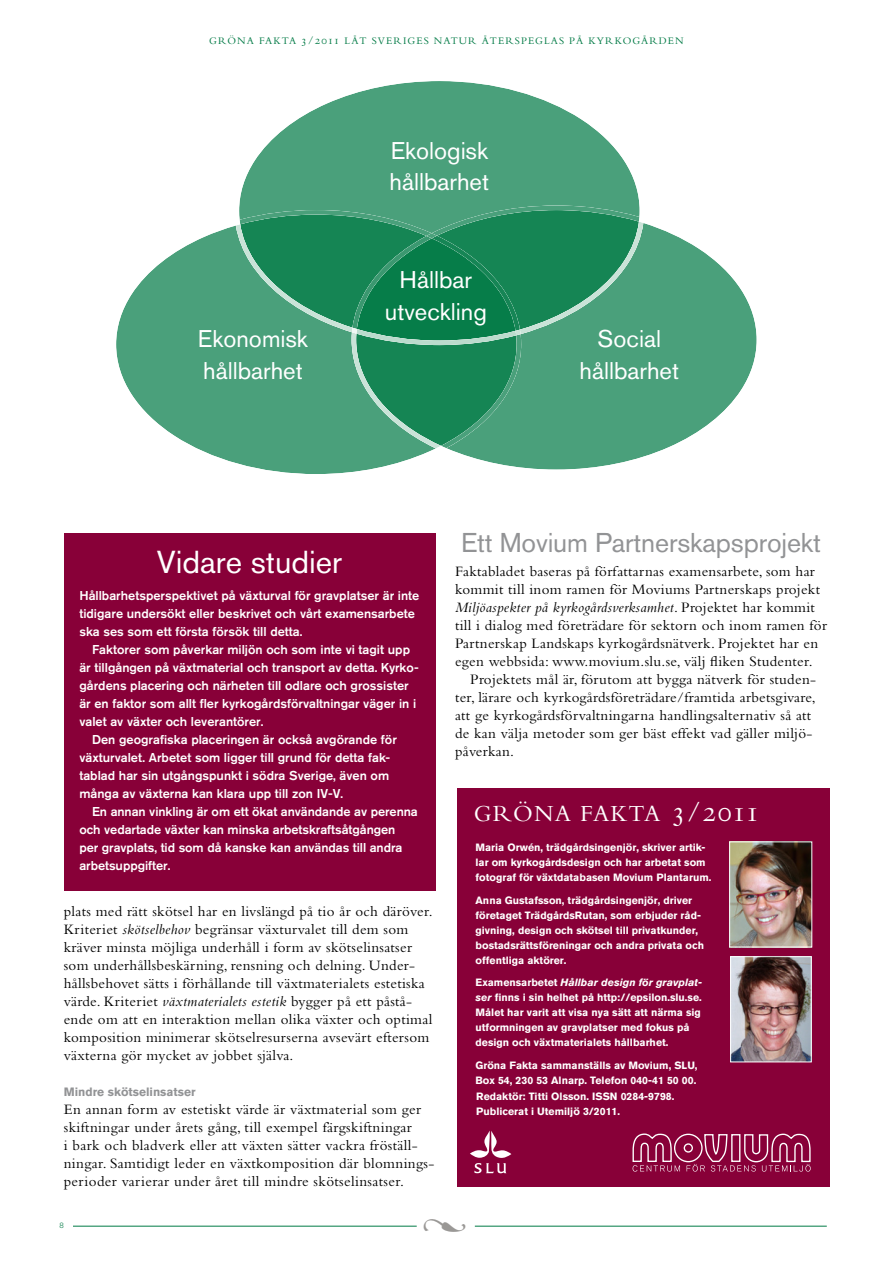
<style>
.page{position:relative;width:893px;height:1263px;background:#fff}
.page>*{position:absolute;margin:0;border:0;box-sizing:border-box;transform-origin:0 0}
.t1{font:31.5px "Akzidenz Grotesk BQ";color:#fff}
.t2{font:27px "Akzidenz Grotesk BQ";letter-spacing:-.005em;color:#929395}
.t3{font:24px/31.5px "Akzidenz Grotesk BQ";color:#fff}
.t4{font:24px "Bembo";letter-spacing:.05em;color:#fff}
.t5{font:15px/18px "Bembo";letter-spacing:.02em;color:#000}
.t6{font:italic 15px "Bembo";letter-spacing:.02em;color:#000}
.t7{font:500 12.75px/18px "Akzidenz Grotesk BQ";color:#fff}
.t8{font:700 12px "Akzidenz Grotesk BQ";color:#929395}
.t9{font:700 10.5px/15px "Akzidenz Grotesk BQ";color:#fff}
.t10{font:10.5px "Bembo";letter-spacing:.1em;color:#007a45}
.t11{font:300 7.5px "Akzidenz Grotesk BQ";color:#007a45}
.s1{font-family:"Bembo SC";font-size:12px}
.s2{font-style:italic}
.s3{font-style:normal}
.s4{font-family:"Bembo SC";font-size:30px}
</style>
<div class="page">
<hr style="left:73px;top:1226px;width:344px;height:1px;background:#007a45">
<hr style="left:475px;top:1226px;width:352px;height:1px;background:#007a45">
<div style="left:457px;top:788px;width:372px;height:399px;background:#880038"></div>
<svg style="left:470px;top:1131px;width:41px;height:42px"></svg>
<svg style="left:632px;top:1133px;width:179px;height:38px"></svg>
<div style="left:64px;top:533px;width:372px;height:357px;background:#880038"></div>
<svg style="left:116px;top:226px;width:320px;height:248px;fill:#4aa07b"></svg>
<svg style="left:446px;top:223px;width:311px;height:247px;fill:#4aa07b"></svg>
<svg style="left:239px;top:81px;width:401px;height:125px;fill:#4aa07b"></svg>
<svg style="left:235px;top:206px;width:409px;height:242px;background:#33946a"></svg>
<img style="left:732px;top:958px;width:78px;height:102px">
<div style="left:730px;top:956px;width:82px;height:106px;border:1px solid #fff"></div>
<img style="left:731px;top:843px;width:79px;height:102px">
<div style="left:729px;top:841px;width:83px;height:106px;border:1px solid #fff"></div>
<p class="t10" style="left:209px;top:35px;width:476px">GRÖNA FAKTA <span class="s1">3/2011</span> LÅT SVERIGES NATUR ÅTERSPEGLAS PÅ KYRKOGÅRDEN</p>
<h3 class="t3" style="left:390px;top:134px;width:101px">Ekologisk hållbarhet</h3>
<h3 class="t3" style="left:198px;top:323px;width:111px">Ekonomisk hållbarhet</h3>
<h3 class="t3" style="left:385px;top:264px;width:103px;text-align:center">Hållbar utveckling</h3>
<h3 class="t3" style="left:580px;top:323px;width:101px;text-align:center">Social hållbarhet</h3>
<h1 class="t1" style="left:157px;top:543px;width:187px">Vidare studier</h1>
<p class="t7" style="left:79px;top:586px;width:341px">Hållbarhetsperspektivet på växturval för gravplatser är inte tidigare undersökt eller beskrivet och vårt examensarbete ska ses som ett första försök till detta.</p>
<p class="t7" style="left:92px;top:640px;width:319px">Faktorer som påverkar miljön och som inte vi tagit upp</p>
<p class="t7" style="left:79px;top:658px;width:341px">är tillgången på växtmaterial och transport av detta. Kyrko-</p>
<p class="t7" style="left:79px;top:676px;width:331px">gårdens placering och närheten till odlare och grossister</p>
<p class="t7" style="left:79px;top:694px;width:338px">är en faktor som allt fler kyrkogårdsförvaltningar väger in i</p>
<p class="t7" style="left:79px;top:712px;width:186px">valet av växter och leverantörer.</p>
<p class="t7" style="left:92px;top:730px;width:306px">Den geografiska placeringen är också avgörande för</p>
<p class="t7" style="left:79px;top:748px;width:312px">växturvalet. Arbetet som ligger till grund för detta fak-</p>
<p class="t7" style="left:79px;top:766px;width:311px">tablad har sin utgångspunkt i södra Sverige, även om</p>
<p class="t7" style="left:79px;top:784px;width:265px">många av växterna kan klara upp till zon IV-V.</p>
<p class="t7" style="left:92px;top:802px;width:327px">En annan vinkling är om ett ökat användande av perenna</p>
<p class="t7" style="left:79px;top:820px;width:318px">och vedartade växter kan minska arbetskraftsåtgången</p>
<p class="t7" style="left:79px;top:838px;width:325px">per gravplats, tid som då kanske kan användas till andra</p>
<p class="t7" style="left:79px;top:856px;width:92px">arbetsuppgifter.</p>
<p class="t5" style="left:64px;top:902px;width:370px">plats med rätt skötsel har en livslängd på tio år och däröver.<br>Kriteriet <span class="s2">skötselbehov</span> begränsar växturvalet till dem som kräver minsta möjliga underhåll i form av skötselinsatser som underhållsbeskärning, rensning och delning. Under&shy;hållsbehovet sätts i förhållande till växtmaterialets estetiska värde. Kriteriet <span class="s2">växtmaterialets estetik</span> bygger på ett påstå&shy;ende om att en interaktion mellan olika växter och optimal komposition minimerar skötselresurserna avsevärt eftersom växterna gör mycket av jobbet själva.</p>
<p class="t8" style="left:64px;top:1085px;width:133px">Mindre skötselinsatser</p>
<p class="t5" style="left:64px;top:1100px;width:372px">En annan form av estetiskt värde är växtmaterial som ger skiftningar under årets gång, till exempel färgskiftningar<br>i bark och bladverk eller att växten sätter vackra fröställ&shy;ningar. Samtidigt leder en växtkomposition där blomnings&shy;perioder varierar under året till mindre skötselinsatser.</p>
<p class="t11" style="left:60px;top:1221px;width:6px">8</p>
<h2 class="t2" style="left:461px;top:526px;width:362px">Ett Movium Partnerskapsprojekt</h2>
<p class="t5" style="left:455px;top:562px;width:361px">Faktabladet baseras på författarnas examensarbete, som har</p>
<p class="t5" style="left:455px;top:580px;width:367px">kommit till inom ramen för Moviums Partnerskaps projekt</p>
<p class="t6" style="left:455px;top:598px;width:361px">Miljöaspekter på kyrkogårdsverksamhet<span class="s3">. Projektet har kommit</span></p>
<p class="t5" style="left:455px;top:616px;width:373px">till i dialog med företrädare för sektorn och inom ramen för</p>
<p class="t5" style="left:455px;top:634px;width:365px">Partnerskap Landskaps kyrkogårdsnätverk. Projektet har en</p>
<p class="t5" style="left:455px;top:652px;width:359px">egen webbsida: www.movium.slu.se, välj fliken Studenter.</p>
<p class="t5" style="left:470px;top:670px;width:347px">Projektets mål är, förutom att bygga nätverk för studen-</p>
<p class="t5" style="left:455px;top:688px;width:362px">ter, lärare och kyrkogårdsföreträdare/framtida arbetsgivare,</p>
<p class="t5" style="left:455px;top:706px;width:358px">att ge kyrkogårdsförvaltningarna handlingsalternativ så att</p>
<p class="t5" style="left:455px;top:724px;width:359px">de kan välja metoder som ger bäst effekt vad gäller miljö-</p>
<p class="t5" style="left:455px;top:742px;width:61px">påverkan.</p>
<h3 class="t4" style="left:474px;top:799px;width:287px">GRÖNA FAKTA <span class="s4">3/2011</span></h3>
<p class="t9" style="left:476px;top:840px;width:237px">Maria Orwén, trädgårdsingenjör, skriver artik&shy;lar om kyrkogårdsdesign och har arbetat som fotograf för växtdatabasen Movium Plantarum.</p>
<p class="t9" style="left:476px;top:892px;width:230px">Anna Gustafsson, trädgårdsingenjör, driver företaget TrädgårdsRutan, som erbjuder råd&shy;givning, design och skötsel till privatkunder, bostadsrättsföreningar och andra privata och offentliga aktörer.</p>
<p class="t9" style="left:476px;top:975px;width:228px">Examensarbetet <span class="s2">Hållbar design för gravplat&shy;ser</span> finns i sin helhet på http://epsilon.slu.se.<br>Målet har varit att visa nya sätt att närma sig utformningen av gravplatser med fokus på design och växtmaterialets hållbarhet.</p>
<p class="t9" style="left:476px;top:1057px;width:224px">Gröna Fakta sammanställs av Movium, SLU,<br>Box 54, 230 53 Alnarp. Telefon 040-41 50 00.</p>
<p class="t9" style="left:476px;top:1089px;width:200px">Redaktör: Titti Olsson. ISSN 0284-9798.<br>Publicerat i Utemiljö 3/2011.</p>
</div>
